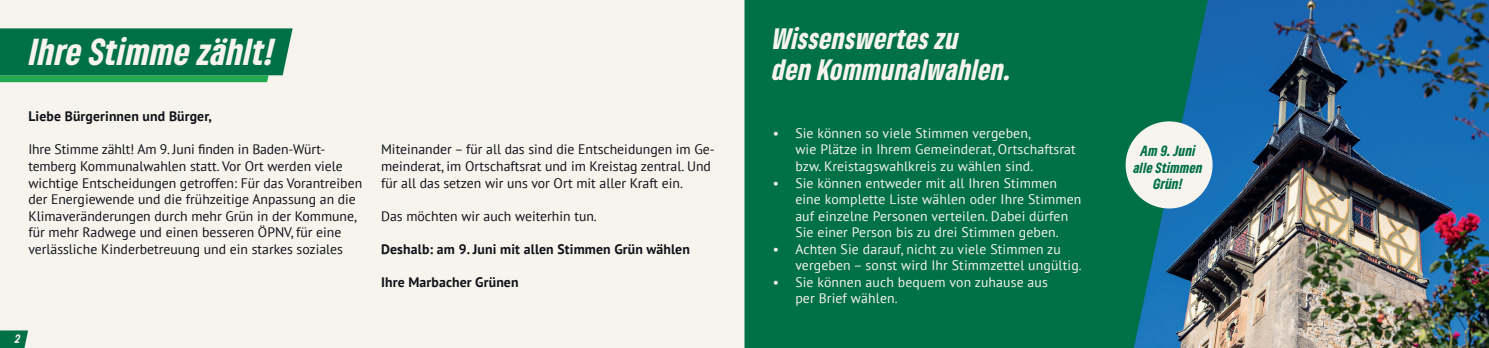
<style>
.page{position:relative;width:1489px;height:348px;background:#fff}
.page>*{position:absolute;margin:0;border:0;box-sizing:border-box;transform-origin:0 0}
.t1{font:italic 900 condensed 35px "Gruene Type";letter-spacing:.02em;color:#f6f4ed}
.t2{font:italic 900 condensed 27.5px/30.1px "Gruene Type";letter-spacing:.015em;color:#f6f4ed}
.t3{font:13.75px/16.5px "PT Sans";color:#101218}
.t4{font:13.75px/16.5px "PT Sans";letter-spacing:.01em;color:#f6f4ed}
.t5{font:700 13.75px "PT Sans";letter-spacing:.01em;color:#101218}
.t6{font:italic 900 condensed 13.75px/16.5px "Gruene Type";letter-spacing:.025em;color:#007047;text-align:center}
.t7{font:italic 900 condensed 11.25px "Gruene Type";color:#f6f4ed}
</style>
<div class="page">
<div style="left:0;top:0;width:744px;height:347px;background:#f6f4ed"></div>
<svg style="left:0;top:330px;width:28px;height:17px"></svg>
<svg style="left:0;top:28px;width:292px;height:54px;background:#0c7a4d"></svg>
<img style="left:1207px;top:0;width:281px;height:347px">
<div style="left:744px;top:0;width:463px;height:347px;background:#007047"></div>
<div style="left:1125px;top:121px;width:87px;height:87px;background:#f6f4ed;border-radius:50%"></div>
<h1 class="t1" style="left:30px;top:28px;width:246px">Ihre Stimme zählt!</h1>
<p class="t5" style="left:28px;top:107px;width:185px">Liebe Bürgerinnen und Bürger,</p>
<p class="t3" style="left:28px;top:141px;width:335px">Ihre Stimme zählt! Am 9. Juni finden in Baden-Würt&shy;temberg Kommunalwahlen statt. Vor Ort werden viele wichtige Entscheidungen getroffen: Für das Vorantreiben der Energiewende und die frühzeitige Anpassung an die Klimaveränderungen durch mehr Grün in der Kommune, für mehr Radwege und einen besseren ÖPNV, für eine verlässliche Kinderbetreuung und ein starkes soziales</p>
<p class="t7" style="left:15px;top:331px;width:7px">2</p>
<p class="t3" style="left:381px;top:141px;width:335px">Miteinander – für all das sind die Entscheidungen im Ge&shy;meinderat, im Ortschaftsrat und im Kreistag zentral. Und für all das setzen wir uns vor Ort mit aller Kraft ein.</p>
<p class="t3" style="left:381px;top:207px;width:217px">Das möchten wir auch weiterhin tun.</p>
<p class="t5" style="left:381px;top:239px;width:310px">Deshalb: am 9. Juni mit allen Stimmen Grün wählen</p>
<p class="t5" style="left:381px;top:272px;width:139px">Ihre Marbacher Grünen</p>
<h2 class="t2" style="left:772px;top:23px;width:240px">Wissenswertes zu<br>den Kommunalwahlen.</h2>
<p class="t4" style="left:795px;top:124px;width:282px;text-indent:-22px">• Sie können so viele Stimmen vergeben,<br>wie Plätze in Ihrem Gemeinderat, Ortschaftsrat bzw. Kreistagswahlkreis zu wählen sind.</p>
<p class="t4" style="left:795px;top:174px;width:287px;text-indent:-22px">• Sie können entweder mit all Ihren Stimmen eine komplette Liste wählen oder Ihre Stimmen auf einzelne Personen verteilen. Dabei dürfen Sie einer Person bis zu drei Stimmen geben.</p>
<p class="t4" style="left:795px;top:240px;width:288px;text-indent:-22px">• Achten Sie darauf, nicht zu viele Stimmen zu vergeben – sonst wird Ihr Stimmzettel ungültig.</p>
<p class="t4" style="left:795px;top:273px;width:254px;text-indent:-22px">• Sie können auch bequem von zuhause aus per Brief wählen.</p>
<p class="t6" style="left:1133px;top:142px;width:70px">Am 9. Juni alle Stimmen<br>Grün!</p>
</div>
